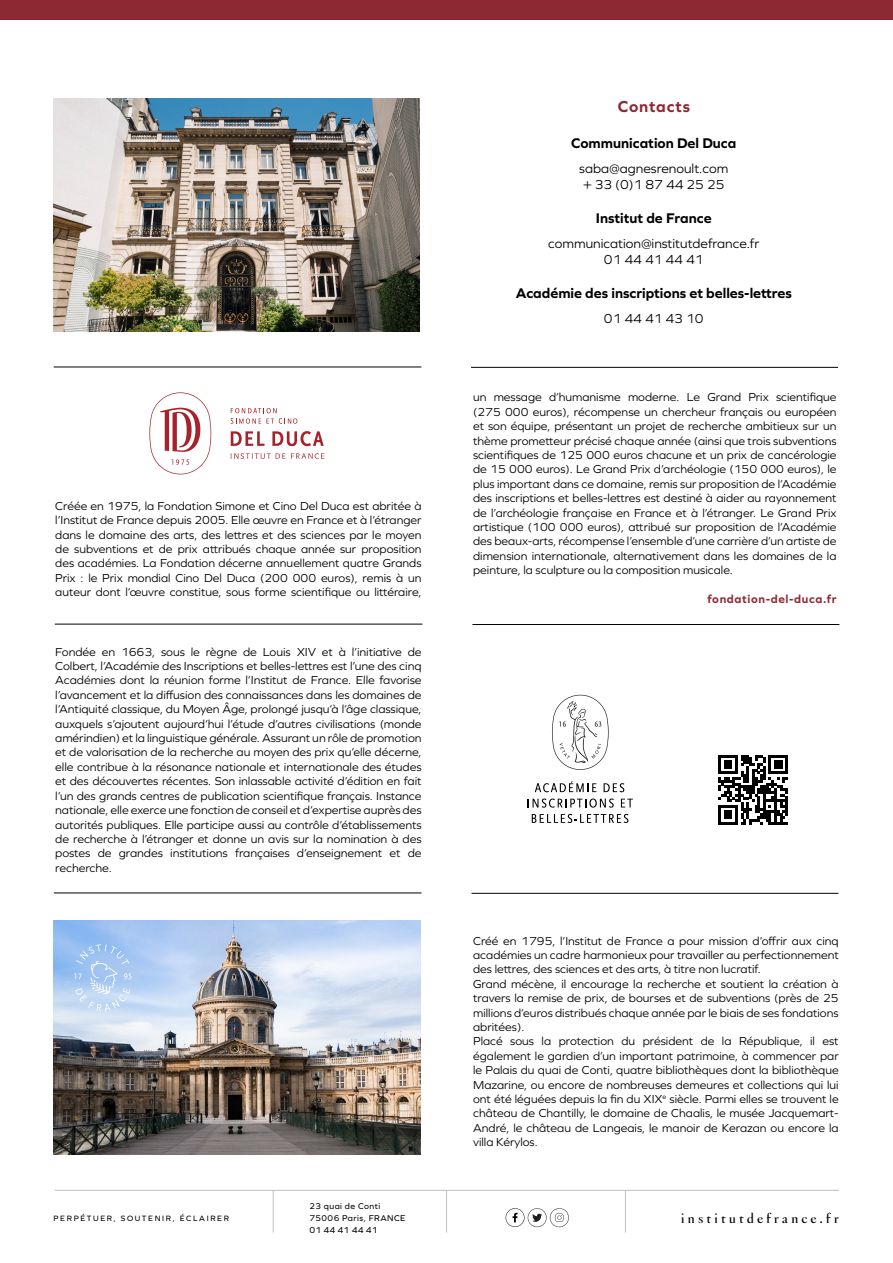
<style>
.page{position:relative;width:893px;height:1263px;background:#fff}
.page>*{position:absolute;margin:0;border:0;box-sizing:border-box;transform-origin:0 0}
.t1{font:700 16.5px "Graphie";letter-spacing:.05em;color:#8d2933}
.t2{font:700 14.55px "Graphie";color:#000}
.t3{font:13.5px/16.2px "Graphie";color:#000}
.t4{font:13.35px "Institut De France";letter-spacing:.22em;color:#000}
.t5{font:12px/14.4px "Graphie";color:#000;text-align:justify}
.t6{font:700 12px "Graphie";letter-spacing:.05em;color:#8d2933}
.t7{font:9px "Graphie";letter-spacing:.02em;color:#000}
.t8{font:8.7px/12.5px "Graphie";letter-spacing:.05em;color:#000}
.t9{font:7.95px "Graphie";letter-spacing:.2em;color:#000}
</style>
<div class="page">
<hr style="left:446px;top:1190px;width:1px;height:42px;background:#c1c0c0">
<hr style="left:625px;top:1190px;width:1px;height:42px;background:#c1c0c0">
<hr style="left:273px;top:1190px;width:1px;height:42px;background:#c1c0c0">
<hr style="left:55px;top:1190px;width:784px;height:1px;background:#c1c0c0">
<svg style="left:506px;top:1208px;width:63px;height:19px"></svg>
<div style="left:0;top:0;width:893px;height:19px;background:#8d2933"></div>
<hr style="left:472px;top:624px;width:367px;height:1px;background:#000">
<hr style="left:55px;top:624px;width:367px;height:1px;background:#000">
<hr style="left:471px;top:367px;width:367px;height:1px;background:#000">
<hr style="left:54px;top:367px;width:367px;height:1px;background:#000">
<img style="left:54px;top:98px;width:366px;height:234px">
<img style="left:53px;top:921px;width:367px;height:233px">
<hr style="left:471px;top:893px;width:367px;height:1px;background:#000">
<hr style="left:54px;top:893px;width:367px;height:1px;background:#000">
<svg style="left:552px;top:695px;width:57px;height:75px"></svg>
<svg style="left:535px;top:781px;width:61px;height:11px"></svg>
<svg style="left:604px;top:783px;width:20px;height:9px"></svg>
<svg style="left:528px;top:798px;width:86px;height:10px"></svg>
<svg style="left:621px;top:799px;width:12px;height:8px"></svg>
<svg style="left:532px;top:814px;width:96px;height:9px"></svg>
<svg style="left:718px;top:755px;width:70px;height:69px"></svg>
<svg style="left:74px;top:944px;width:58px;height:67px;background:#b3cff3"></svg>
<svg style="left:231px;top:431px;width:33px;height:15px"></svg>
<svg style="left:272px;top:431px;width:52px;height:15px"></svg>
<svg style="left:291px;top:453px;width:33px;height:6px"></svg>
<svg style="left:230px;top:453px;width:55px;height:6px"></svg>
<svg style="left:231px;top:408px;width:66px;height:16px"></svg>
<svg style="left:149px;top:392px;width:62px;height:82px"></svg>
<p class="t5" style="left:55px;top:498px;width:368px">Créée en 1975, la Fondation Simone et Cino Del Duca est abritée à l’Institut de France depuis 2005. Elle œuvre en France et à l’étranger dans le domaine des arts, des lettres et des sciences par le moyen de subventions et de prix attribués chaque année sur proposition des académies. La Fondation décerne annuellement quatre Grands Prix : le Prix mondial Cino Del Duca (200 000 euros), remis à un auteur dont l’œuvre constitue, sous forme scientifique ou littéraire,</p>
<p class="t5" style="left:55px;top:644px;width:368px">Fondée en 1663, sous le règne de Louis XIV et à l’initiative de Colbert, l’Académie des Inscriptions et belles-lettres est l’une des cinq Académies dont la réunion forme l’Institut de France. Elle favorise l’avancement et la diffusion des connaissances dans les domaines de l’Antiquité classique, du Moyen Âge, prolongé jusqu’à l’âge classique, auxquels s’ajoutent aujourd’hui l’étude d’autres civilisations (monde amérindien) et la linguistique générale. Assurant un rôle de promotion et de valorisation de la recherche au moyen des prix qu’elle décerne, elle contribue à la résonance nationale et internationale des études et des découvertes récentes. Son inlassable activité d’édition en fait l’un des grands centres de publication scientifique français. Instance nationale, elle exerce une fonction de conseil et d’expertise auprès des autorités publiques. Elle participe aussi au contrôle d’établissements de recherche à l’étranger et donne un avis sur la nomination à des postes de grandes institutions françaises d’enseignement et de recherche.</p>
<h1 class="t1" style="left:618px;top:97px;width:74px">Contacts</h1>
<p class="t2" style="left:571px;top:134px;width:167px">Communication Del Duca</p>
<p class="t3" style="left:579px;top:160px;width:151px">saba@agnesrenoult.com + 33 (0)1 87 44 25 25</p>
<p class="t2" style="left:596px;top:209px;width:117px">Institut de France</p>
<p class="t3" style="left:548px;top:235px;width:212px;text-align:center">communication@institutdefrance.fr<br>01 44 41 44 41</p>
<p class="t2" style="left:516px;top:284px;width:278px">Académie des inscriptions et belles-lettres</p>
<p class="t3" style="left:604px;top:310px;width:101px">01 44 41 43 10</p>
<p class="t5" style="left:473px;top:390px;width:365px">un message d’humanisme moderne. Le Grand Prix scientifique (275 000 euros), récompense un chercheur français ou européen et son équipe, présentant un projet de recherche ambitieux sur un thème prometteur précisé chaque année (ainsi que trois subventions scientifiques de 125 000 euros chacune et un prix de cancérologie de 15 000 euros). Le Grand Prix d’archéologie (150 000 euros), le plus important dans ce domaine, remis sur proposition de l’Académie des inscriptions et belles-lettres est destiné à aider au rayonnement de l’archéologie française en France et à l’étranger. Le Grand Prix artistique (100 000 euros), attribué sur proposition de l’Académie des beaux-arts, récompense l’ensemble d’une carrière d’un artiste de dimension internationale, alternativement dans les domaines de la peinture, la sculpture ou la composition musicale.</p>
<p class="t6" style="left:707px;top:592px;width:131px">fondation-del-duca.fr</p>
<p class="t5" style="left:473px;top:933px;width:367px;text-align:left">Créé en 1795, l’Institut de France a pour mission d’offrir aux cinq académies un cadre harmonieux pour travailler au perfectionnement des lettres, des sciences et des arts, à titre non lucratif.<br>Grand mécène, il encourage la recherche et soutient la création à travers la remise de prix, de bourses et de subventions (près de 25 millions d’euros distribués chaque année par le biais de ses fondations abritées).<br>Placé sous la protection du président de la République, il est également le gardien d’un important patrimoine, à commencer par le Palais du quai de Conti, quatre bibliothèques dont la bibliothèque Mazarine, ou encore de nombreuses demeures et collections qui lui ont été léguées depuis la fin du XIX<sup>e</sup> siècle. Parmi elles se trouvent le château de Chantilly, le domaine de Chaalis, le musée Jacquemart-André, le château de Langeais, le manoir de Kerazan ou encore la villa Kérylos.</p>
<p class="t8" style="left:309px;top:1199px;width:98px">23 quai de Conti<br>75006 Paris, FRANCE</p>
<p class="t7" style="left:309px;top:1225px;width:70px">01 44 41 44 41</p>
<p class="t9" style="left:54px;top:1213px;width:177px">PERPÉTUER, SOUTENIR, ÉCLAIRER</p>
<p class="t4" style="left:681px;top:1209px;width:159px">institutdefrance.fr</p>
</div>
